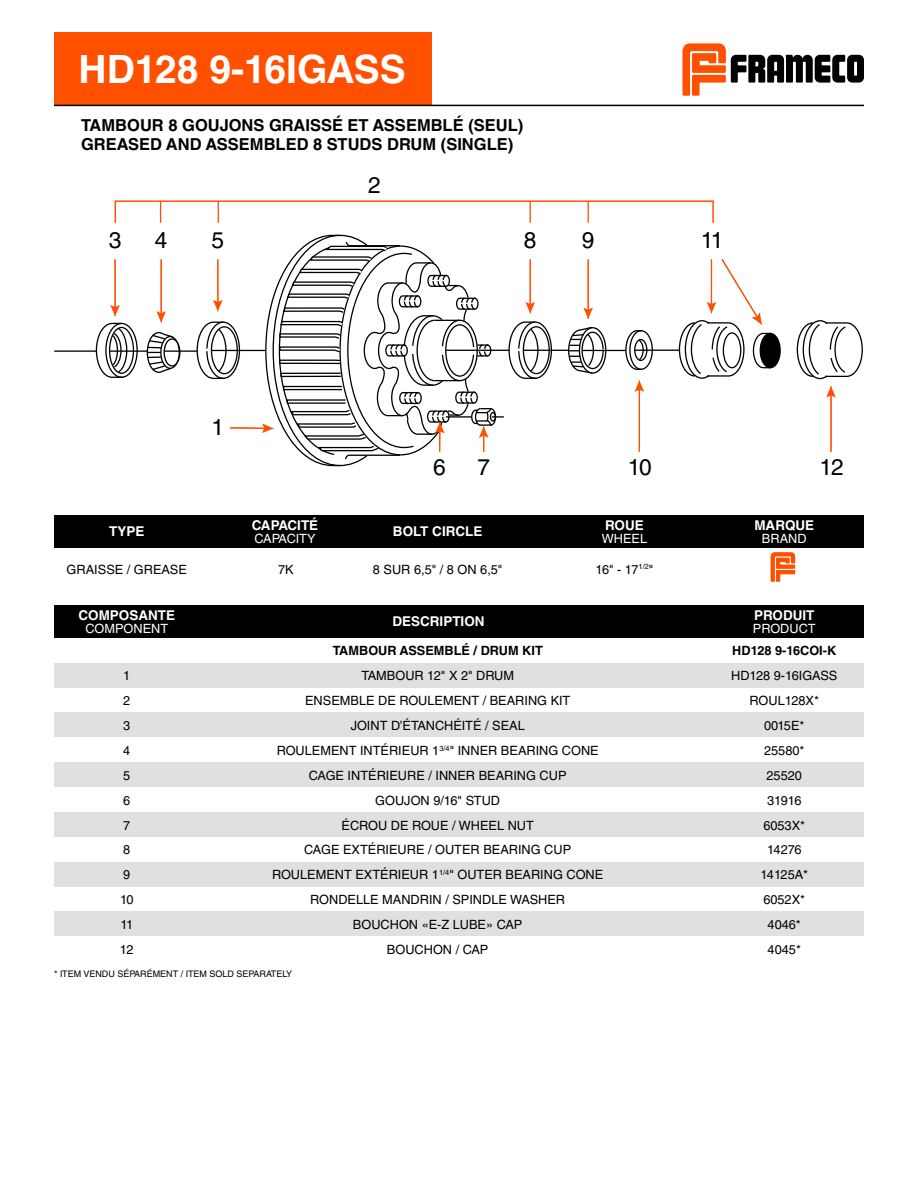
<style>
.page{position:relative;width:918px;height:1188px;background:#fff}
.page>*{position:absolute;margin:0;border:0;box-sizing:border-box;transform-origin:0 0}
.t1{font:700 39px "Helvetica LT Std";color:#fff}
.t2{font:22.65px "Helvetica LT Std";color:#000}
.t3{font:700 16.5px/19.5px "Helvetica LT Std";color:#000}
.t4{font:700 13.5px "Helvetica LT Std";color:#fff}
.t5{font:12.75px "Helvetica LT Std";color:#000}
.t6{font:700 12.75px "Helvetica LT Std";color:#000}
.t7{font:12.75px "Helvetica LT Std";color:#fff}
.t8{font:12.75px "Helvetica LT Std";letter-spacing:-.02em;color:#fff}
.t9{font:9px "Helvetica LT Std";color:#000}
</style>
<div class="page">
<div style="left:54px;top:663px;width:810px;height:25px;background:#e0e0e0"></div>
<div style="left:54px;top:712px;width:810px;height:25px;background:#e0e0e0"></div>
<div style="left:54px;top:762px;width:810px;height:25px;background:#e0e0e0"></div>
<div style="left:54px;top:812px;width:810px;height:25px;background:#e0e0e0"></div>
<div style="left:54px;top:862px;width:810px;height:25px;background:#e0e0e0"></div>
<div style="left:54px;top:911px;width:810px;height:25px;background:#e0e0e0"></div>
<svg style="left:682px;top:43px;width:182px;height:53px"></svg>
<div style="left:54px;top:32px;width:377px;height:73px;background:#ff5000"></div>
<hr style="left:54px;top:105px;width:810px;height:1px;background:#000">
<div style="left:54px;top:606px;width:810px;height:32px;background:#000"></div>
<div style="left:54px;top:515px;width:810px;height:33px;background:#000"></div>
<hr style="left:114px;top:259px;width:2px;height:50px;background:#ff5000">
<svg style="left:110px;top:305px;width:10px;height:11px"></svg>
<hr style="left:161px;top:259px;width:1px;height:56px;background:#ff5000">
<svg style="left:156px;top:311px;width:10px;height:12px"></svg>
<hr style="left:588px;top:259px;width:1px;height:52px;background:#ff5000">
<svg style="left:583px;top:308px;width:10px;height:11px"></svg>
<hr style="left:639px;top:388px;width:1px;height:64px;background:#ff5000">
<svg style="left:635px;top:380px;width:9px;height:12px"></svg>
<hr style="left:165px;top:350px;width:32px;height:2px;background:#000">
<hr style="left:110px;top:350px;width:37px;height:2px;background:#000">
<hr style="left:54px;top:350px;width:42px;height:2px;background:#000">
<div style="left:523px;top:326px;width:27px;height:48px;border:1px solid #000;border-radius:50%"></div>
<div style="left:518px;top:321px;width:34px;height:58px;border:1px solid #000;border-radius:50%"></div>
<div style="left:105px;top:323px;width:33px;height:55px;border:1px solid #000;border-radius:50%"></div>
<div style="left:109px;top:327px;width:25px;height:47px;border:1px solid #000;border-radius:50%"></div>
<svg style="left:95px;top:322px;width:33px;height:56px"></svg>
<div style="left:164px;top:338px;width:16px;height:29px;border:1px solid #000;border-radius:50%"></div>
<svg style="left:146px;top:332px;width:28px;height:41px"></svg>
<div style="left:579px;top:327px;width:27px;height:47px;border:1px solid #000;border-radius:50%"></div>
<svg style="left:567px;top:326px;width:38px;height:48px"></svg>
<div style="left:629px;top:330px;width:24px;height:40px;border:1px solid #000;border-radius:50%"></div>
<div style="left:634px;top:339px;width:13px;height:22px;border:1px solid #000;border-radius:50%"></div>
<svg style="left:625px;top:330px;width:19px;height:40px"></svg>
<hr style="left:523px;top:350px;width:46px;height:1px;background:#000">
<hr style="left:583px;top:350px;width:43px;height:1px;background:#000">
<hr style="left:635px;top:350px;width:44px;height:1px;background:#000">
<svg style="left:196px;top:234px;width:343px;height:233px"></svg>
<div style="left:760px;top:333px;width:20px;height:35px;background:#000;border-radius:50%"></div>
<div style="left:760px;top:333px;width:21px;height:35px;border:1px solid #000;border-radius:50%"></div>
<svg style="left:678px;top:259px;width:94px;height:120px"></svg>
<hr style="left:446px;top:350px;width:63px;height:1px;background:#000">
<hr style="left:830px;top:394px;width:2px;height:58px;background:#ff5000">
<svg style="left:826px;top:386px;width:10px;height:11px"></svg>
<svg style="left:796px;top:320px;width:67px;height:60px"></svg>
<div style="left:115px;top:200px;width:599px;height:24px;border:1px solid #ff5000"></div>
<svg style="left:160px;top:201px;width:1px;height:22px"></svg>
<svg style="left:218px;top:201px;width:1px;height:22px"></svg>
<svg style="left:530px;top:201px;width:1px;height:22px"></svg>
<svg style="left:588px;top:201px;width:1px;height:22px"></svg>
<svg style="left:771px;top:552px;width:24px;height:30px"></svg>
<h1 class="t1" style="left:79px;top:45px;width:329px">HD128 9-16IGASS</h1>
<p class="t3" style="left:81px;top:115px;width:444px">TAMBOUR 8 GOUJONS GRAISSÉ ET ASSEMBLÉ (SEUL)<br>GREASED AND ASSEMBLED 8 STUDS DRUM (SINGLE)</p>
<h2 class="t2" style="left:368px;top:172px;width:14px">2</h2>
<h2 class="t2" style="left:109px;top:227px;width:14px">3</h2>
<h2 class="t2" style="left:155px;top:227px;width:14px">4</h2>
<h2 class="t2" style="left:212px;top:227px;width:14px">5</h2>
<h2 class="t2" style="left:524px;top:227px;width:14px">8</h2>
<h2 class="t2" style="left:582px;top:227px;width:14px">9</h2>
<h2 class="t2" style="left:211px;top:414px;width:14px">1</h2>
<h2 class="t2" style="left:701px;top:227px;width:24px">11</h2>
<p class="t4" style="left:109px;top:523px;width:37px">TYPE</p>
<h2 class="t2" style="left:433px;top:454px;width:14px">6</h2>
<h2 class="t2" style="left:477px;top:454px;width:14px">7</h2>
<h2 class="t2" style="left:819px;top:454px;width:26px">12</h2>
<h2 class="t2" style="left:628px;top:454px;width:26px">10</h2>
<p class="t4" style="left:252px;top:517px;width:68px">CAPACITÉ</p>
<p class="t4" style="left:605px;top:517px;width:40px">ROUE</p>
<p class="t4" style="left:754px;top:517px;width:61px">MARQUE</p>
<p class="t4" style="left:393px;top:523px;width:91px">BOLT CIRCLE</p>
<p class="t8" style="left:254px;top:531px;width:63px">CAPACITY</p>
<p class="t7" style="left:602px;top:531px;width:47px">WHEEL</p>
<p class="t7" style="left:762px;top:531px;width:46px">BRAND</p>
<p class="t5" style="left:67px;top:562px;width:122px">GRAISSE / GREASE</p>
<p class="t5" style="left:278px;top:562px;width:17px">7K</p>
<p class="t5" style="left:373px;top:562px;width:131px">8 SUR 6,5" / 8 ON 6,5"</p>
<p class="t5" style="left:595px;top:562px;width:60px">16" - 17<sup>1/2</sup>"</p>
<p class="t4" style="left:78px;top:607px;width:98px">COMPOSANTE</p>
<p class="t4" style="left:754px;top:607px;width:62px">PRODUIT</p>
<p class="t4" style="left:392px;top:613px;width:94px">DESCRIPTION</p>
<p class="t7" style="left:85px;top:621px;width:84px">COMPONENT</p>
<p class="t7" style="left:753px;top:621px;width:64px">PRODUCT</p>
<p class="t6" style="left:333px;top:643px;width:212px">TAMBOUR ASSEMBLÉ / DRUM KIT</p>
<p class="t6" style="left:732px;top:643px;width:105px">HD128 9-16COI-K</p>
<p class="t5" style="left:123px;top:668px;width:9px">1</p>
<p class="t5" style="left:362px;top:668px;width:154px">TAMBOUR 12" X 2" DRUM</p>
<p class="t5" style="left:731px;top:668px;width:108px">HD128 9-16IGASS</p>
<p class="t5" style="left:123px;top:693px;width:9px">2</p>
<p class="t5" style="left:305px;top:693px;width:267px">ENSEMBLE DE ROULEMENT / BEARING KIT</p>
<p class="t5" style="left:750px;top:693px;width:71px">ROUL128X*</p>
<p class="t5" style="left:123px;top:718px;width:9px">3</p>
<p class="t5" style="left:351px;top:718px;width:176px">JOINT D’ÉTANCHÉITÉ / SEAL</p>
<p class="t5" style="left:764px;top:718px;width:42px">0015E*</p>
<p class="t5" style="left:123px;top:743px;width:9px">4</p>
<p class="t5" style="left:277px;top:743px;width:324px">ROULEMENT INTÉRIEUR 1<sup>3/4</sup>" INNER BEARING CONE</p>
<p class="t5" style="left:764px;top:743px;width:42px">25580*</p>
<p class="t5" style="left:123px;top:768px;width:9px">5</p>
<p class="t5" style="left:309px;top:768px;width:259px">CAGE INTÉRIEURE / INNER BEARING CUP</p>
<p class="t5" style="left:767px;top:768px;width:37px">25520</p>
<p class="t5" style="left:123px;top:793px;width:9px">6</p>
<p class="t5" style="left:375px;top:793px;width:126px">GOUJON 9/16" STUD</p>
<p class="t5" style="left:767px;top:793px;width:36px">31916</p>
<p class="t5" style="left:123px;top:818px;width:9px">7</p>
<p class="t5" style="left:342px;top:818px;width:194px">ÉCROU DE ROUE / WHEEL NUT</p>
<p class="t5" style="left:763px;top:818px;width:43px">6053X*</p>
<p class="t5" style="left:123px;top:843px;width:9px">8</p>
<p class="t5" style="left:304px;top:843px;width:268px">CAGE EXTÉRIEURE / OUTER BEARING CUP</p>
<p class="t5" style="left:767px;top:843px;width:36px">14276</p>
<p class="t5" style="left:123px;top:867px;width:9px">9</p>
<p class="t5" style="left:272px;top:867px;width:333px">ROULEMENT EXTÉRIEUR 1<sup>1/4</sup>" OUTER BEARING CONE</p>
<p class="t5" style="left:760px;top:867px;width:49px">14125A*</p>
<p class="t5" style="left:120px;top:892px;width:15px">10</p>
<p class="t5" style="left:310px;top:892px;width:256px">RONDELLE MANDRIN / SPINDLE WASHER</p>
<p class="t5" style="left:763px;top:892px;width:43px">6052X*</p>
<p class="t5" style="left:120px;top:917px;width:14px">11</p>
<p class="t5" style="left:353px;top:917px;width:171px">BOUCHON «E-Z LUBE» CAP</p>
<p class="t5" style="left:768px;top:917px;width:35px">4046*</p>
<p class="t5" style="left:120px;top:942px;width:15px">12</p>
<p class="t5" style="left:387px;top:942px;width:103px">BOUCHON / CAP</p>
<p class="t5" style="left:768px;top:942px;width:35px">4045*</p>
<p class="t9" style="left:54px;top:968px;width:240px">* ITEM VENDU SÉPARÉMENT / ITEM SOLD SEPARATELY</p>
</div>
